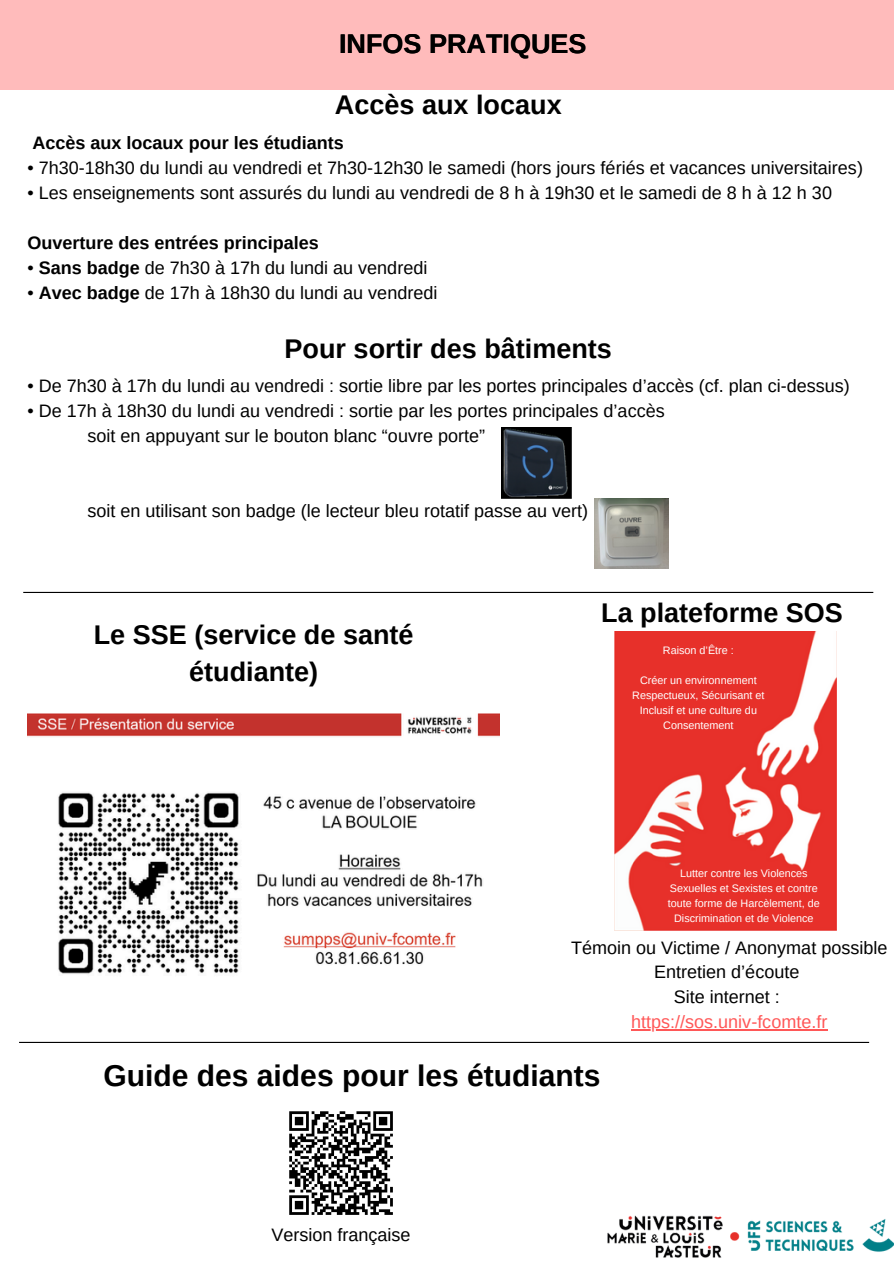
<style>
.page{position:relative;width:894px;height:1264px;background:#fff}
.page>*{position:absolute;margin:0;border:0;box-sizing:border-box;transform-origin:0 0}
.t1{font:700 30px "Arimo";color:#000}
.t2{font:700 27px/37.2px "Arimo";color:#000;text-align:center}
.t3{font:18px/24.8px "Arimo";color:#000}
.t4{font:700 18px "Arimo";color:#000}
.t5{font:18px "Arimo";color:#ff5757}
.t6{font:10.8px/15px "Arimo";color:#fff;text-align:center}
.s1{font-weight:700}
</style>
<div class="page">
<div style="left:0;top:0;width:893px;height:89px;background:#fbb"></div>
<img style="left:594px;top:498px;width:74px;height:70px">
<img style="left:501px;top:427px;width:70px;height:71px">
<img style="left:607px;top:1215px;width:286px;height:43px">
<img style="left:27px;top:713px;width:472px;height:261px">
<hr style="left:19px;top:1041px;width:849px;height:1px;background:#000">
<svg style="left:289px;top:1111px;width:104px;height:104px"></svg>
<hr style="left:631px;top:1029px;width:196px;height:1px;background:#ff5757">
<hr style="left:23px;top:592px;width:850px;height:1px;background:#000">
<img style="left:614px;top:632px;width:222px;height:298px">
<h2 class="t2" style="left:339px;top:25px;width:249px">INFOS PRATIQUES</h2>
<h4 class="t2" style="left:335px;top:86px;width:228px">Accès aux locaux</h4>
<h3 class="t4" style="left:32px;top:132px;width:313px">Accès aux locaux pour les étudiants</h3>
<h3 class="t3" style="left:27px;top:155px;width:836px">• 7h30-18h30 du lundi au vendredi et 7h30-12h30 le samedi (hors jours fériés et vacances universitaires)</h3>
<h3 class="t3" style="left:27px;top:180px;width:805px">• Les enseignements sont assurés du lundi au vendredi de 8 h à 19h30 et le samedi de 8 h à 12 h 30</h3>
<h4 class="t4" style="left:27px;top:233px;width:293px">Ouverture des entrées principales</h4>
<h4 class="t3" style="left:27px;top:256px;width:401px">• <span class="s1">Sans badge</span> de 7h30 à 17h du lundi au vendredi</h4>
<h4 class="t3" style="left:27px;top:281px;width:411px">• <span class="s1">Avec badge</span> de 17h à 18h30 du lundi au vendredi</h4>
<p class="t2" style="left:284px;top:329px;width:329px">Pour sortir des bâtiments</p>
<h1 class="t3" style="left:27px;top:373px;width:823px">• De 7h30 à 17h du lundi au vendredi : sortie libre par les portes principales d’accès (cf. plan ci-dessus)</h1>
<h1 class="t3" style="left:87px;top:398px;width:578px;line-height:25.2px;text-indent:-60px">• De 17h à 18h30 du lundi au vendredi : sortie par les portes principales d’accès soit en appuyant sur le bouton blanc “ouvre porte”</h1>
<h3 class="t3" style="left:87px;top:499px;width:502px">soit en utilisant son badge (le lecteur bleu rotatif passe au vert)</h3>
<h2 class="t2" style="left:94px;top:615px;width:321px">Le SSE (service de santé étudiante)</h2>
<p class="t2" style="left:601px;top:594px;width:243px">La plateforme SOS</p>
<h2 class="t6" style="left:662px;top:642px;width:72px">Raison d’Être :</h2>
<p class="t6" style="left:632px;top:672px;width:134px">Créer un environnement<br>Respectueux, Sécurisant et<br>Inclusif et une culture du<br>Consentement</p>
<p class="t6" style="left:667px;top:866px;width:153px">Lutter contre les Violences<br>Sexuelles et Sexistes et contre toute forme de Harcèlement, de<br>Discrimination et de Violence</p>
<p class="t3" style="left:571px;top:934px;width:318px;text-align:center">Témoin ou Victime / Anonymat possible<br>Entretien d’écoute<br>Site internet :</p>
<p class="t5" style="left:631px;top:1011px;width:197px">https://sos.univ-fcomte.fr</p>
<h4 class="t1" style="left:103px;top:1058px;width:498px">Guide des aides pour les étudiants</h4>
<p class="t3" style="left:271px;top:1221px;width:141px">Version française</p>
</div>
